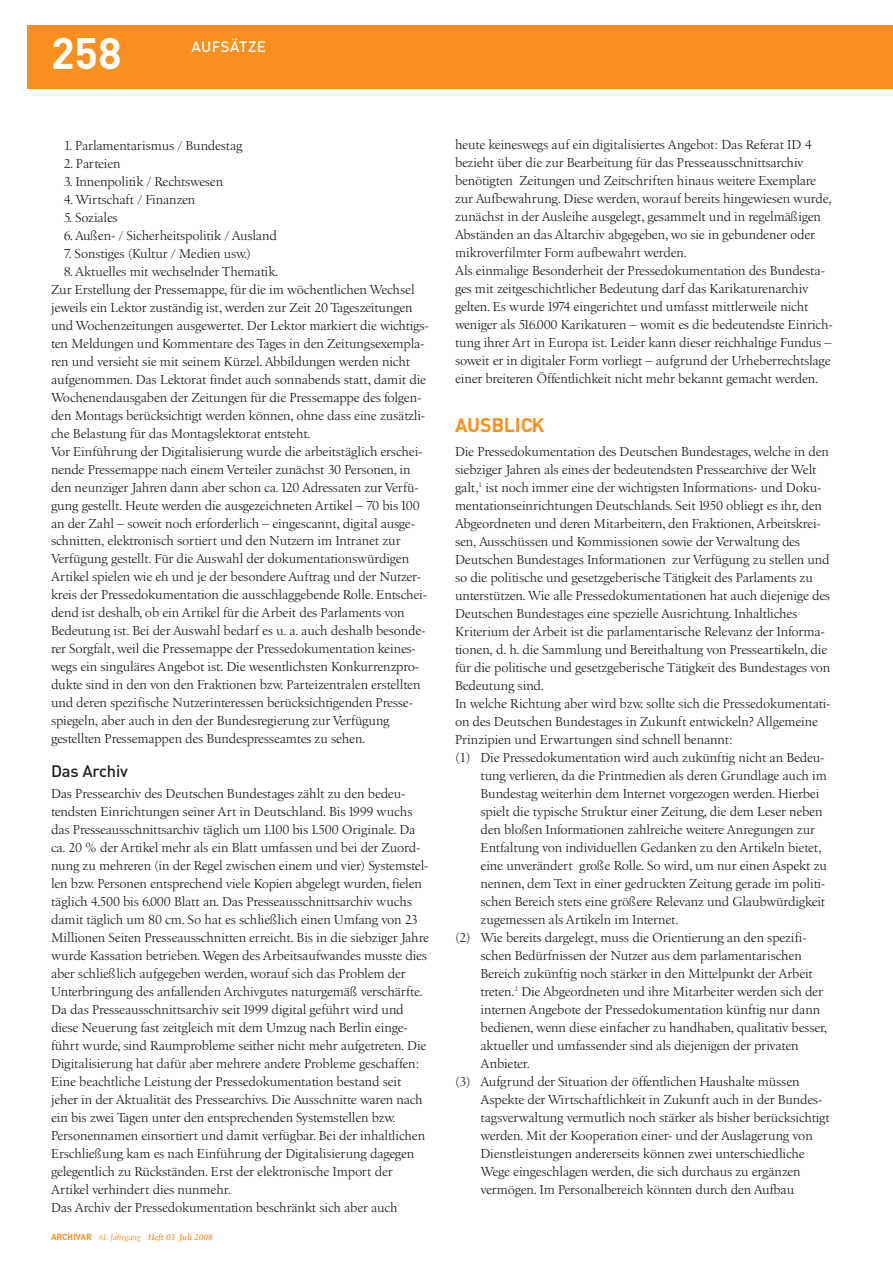
<style>
.page{position:relative;width:893px;height:1263px;background:#fff}
.page>*{position:absolute;margin:0;border:0;box-sizing:border-box;transform-origin:0 0}
.t1{font:700 43.5px "DIN";color:#fff}
.t2{font:700 19.5px "DIN";letter-spacing:-.01em;color:#f7901e}
.t3{font:500 16.5px "DIN";letter-spacing:-.01em;color:#231f20}
.t4{font:500 15px "DIN";letter-spacing:.03em;color:#fff}
.t5{font:13.5px/18px "Birka";letter-spacing:-.01em;color:#231f20}
.t6{font:italic 600 8.7px "Birka";letter-spacing:-.005em;color:#f7901e}
.s1{font-family:"DIN";font-weight:700;font-style:normal}
.s2{font-weight:400}
</style>
<div class="page">
<div style="left:28px;top:26px;width:865px;height:63px;background:#f7901e"></div>
<h1 class="t1" style="left:51px;top:29px;width:72px">258</h1>
<p class="t4" style="left:191px;top:41px;width:76px">AUFSÄTZE</p>
<p class="t5" style="left:64px;top:137px;width:180px">1. Parlamentarismus / Bundestag</p>
<p class="t5" style="left:64px;top:155px;width:58px">2. Parteien</p>
<p class="t5" style="left:64px;top:173px;width:161px">3. Innenpolitik / Rechtswesen</p>
<p class="t5" style="left:64px;top:191px;width:133px">4. Wirtschaft / Finanzen</p>
<p class="t5" style="left:64px;top:209px;width:55px">5. Soziales</p>
<p class="t5" style="left:64px;top:227px;width:214px">6. Außen- / Sicherheitspolitik / Ausland</p>
<p class="t5" style="left:64px;top:245px;width:189px">7. Sonstiges (Kultur / Medien usw.)</p>
<p class="t5" style="left:51px;top:263px;width:379px;text-indent:13px">8. Aktuelles mit wechselnder Thematik.<br>Zur Erstellung der Pressemappe, für die im wöchentlichen Wechsel jeweils ein Lektor zuständig ist, werden zur Zeit 20 Tageszeitungen und Wochenzeitungen ausgewertet. Der Lektor markiert die wichtigs&shy;ten Meldungen und Kommentare des Tages in den Zeitungsexempla&shy;ren und versieht sie mit seinem Kürzel. Abbildungen werden nicht aufgenommen. Das Lektorat findet auch sonnabends statt, damit die Wochenendausgaben der Zeitungen für die Pressemappe des folgen&shy;den Montags berücksichtigt werden können, ohne dass eine zusätzli&shy;che Belastung für das Montagslektorat entsteht.<br>Vor Einführung der Digitalisierung wurde die arbeitstäglich erschei&shy;nende Pressemappe nach einem Verteiler zunächst 30 Personen, in den neunziger Jahren dann aber schon ca.120 Adressaten zur Verfü&shy;gung gestellt. Heute werden die ausgezeichneten Artikel – 70 bis 100 an der Zahl – soweit noch erforderlich – eingescannt, digital ausge&shy;schnitten, elektronisch sortiert und den Nutzern im Intranet zur Verfügung gestellt. Für die Auswahl der dokumentationswürdigen Artikel spielen wie eh und je der besondere Auftrag und der Nutzer&shy;kreis der Pressedokumentation die ausschlaggebende Rolle. Entschei&shy;dend ist deshalb, ob ein Artikel für die Arbeit des Parlaments von Bedeutung ist. Bei der Auswahl bedarf es u. a. auch deshalb besonde&shy;rer Sorgfalt, weil die Pressemappe der Pressedokumentation keines&shy;wegs ein singuläres Angebot ist. Die wesentlichsten Konkurrenzpro&shy;dukte sind in den von den Fraktionen bzw. Parteizentralen erstellten und deren spezifische Nutzerinteressen berücksichtigenden Presse&shy;spiegeln, aber auch in den der Bundesregierung zur Verfügung gestellten Pressemappen des Bundespresseamtes zu sehen.</p>
<p class="t3" style="left:51px;top:765px;width:79px">Das Archiv</p>
<p class="t5" style="left:51px;top:785px;width:380px">Das Pressearchiv des Deutschen Bundestages zählt zu den bedeu&shy;tendsten Einrichtungen seiner Art in Deutschland. Bis 1999 wuchs das Presseausschnittsarchiv täglich um 1.100 bis 1.500 Originale. Da ca. 20 % der Artikel mehr als ein Blatt umfassen und bei der Zuord&shy;nung zu mehreren (in der Regel zwischen einem und vier) Systemstel&shy;len bzw. Personen entsprechend viele Kopien abgelegt wurden, fielen täglich 4.500 bis 6.000 Blatt an. Das Presseausschnittsarchiv wuchs damit täglich um 80 cm. So hat es schließlich einen Umfang von 23<br>Millionen Seiten Presseausschnitten erreicht. Bis in die siebziger Jahre wurde Kassation betrieben. Wegen des Arbeitsaufwandes musste dies aber schließlich aufgegeben werden, worauf sich das Problem der Unterbringung des anfallenden Archivgutes naturgemäß verschärfte.<br>Da das Presseausschnittsarchiv seit 1999 digital geführt wird und diese Neuerung fast zeitgleich mit dem Umzug nach Berlin einge&shy;führt wurde, sind Raumprobleme seither nicht mehr aufgetreten. Die Digitalisierung hat dafür aber mehrere andere Probleme geschaffen:<br>Eine beachtliche Leistung der Pressedokumentation bestand seit jeher in der Aktualität des Pressearchivs. Die Ausschnitte waren nach ein bis zwei Tagen unter den entsprechenden Systemstellen bzw.<br>Personennamen einsortiert und damit verfügbar. Bei der inhaltlichen Erschließung kam es nach Einführung der Digitalisierung dagegen gelegentlich zu Rückständen. Erst der elektronische Import der Artikel verhindert dies nunmehr.<br>Das Archiv der Pressedokumentation beschränkt sich aber auch</p>
<p class="t6" style="left:51px;top:1233px;width:163px"><span class="s1">ARCHIVAR</span> <span class="s2">61. Jahrgang</span> Heft 03 Juli 2008</p>
<p class="t5" style="left:455px;top:137px;width:379px">heute keineswegs auf ein digitalisiertes Angebot: Das Referat ID 4 bezieht über die zur Bearbeitung für das Presseausschnittsarchiv benötigten Zeitungen und Zeitschriften hinaus weitere Exemplare zur Aufbewahrung. Diese werden, worauf bereits hingewiesen wurde, zunächst in der Ausleihe ausgelegt, gesammelt und in regelmäßigen Abständen an das Altarchiv abgegeben, wo sie in gebundener oder mikroverfilmter Form aufbewahrt werden.<br>Als einmalige Besonderheit der Pressedokumentation des Bundesta&shy;ges mit zeitgeschichtlicher Bedeutung darf das Karikaturenarchiv gelten. Es wurde 1974 eingerichtet und umfasst mittlerweile nicht weniger als 516.000 Karikaturen – womit es die bedeutendste Einrich&shy;tung ihrer Art in Europa ist. Leider kann dieser reichhaltige Fundus – soweit er in digitaler Form vorliegt – aufgrund der Urheberrechtslage einer breiteren Öffentlichkeit nicht mehr bekannt gemacht werden.</p>
<h2 class="t2" style="left:455px;top:413px;width:91px">AUSBLICK</h2>
<p class="t5" style="left:455px;top:443px;width:375px">Die Pressedokumentation des Deutschen Bundestages, welche in den</p>
<p class="t5" style="left:455px;top:461px;width:363px">siebziger Jahren als eines der bedeutendsten Pressearchive der Welt</p>
<p class="t5" style="left:455px;top:479px;width:368px">galt,<sup>1</sup> ist noch immer eine der wichtigsten Informations- und Doku-</p>
<p class="t5" style="left:455px;top:497px;width:368px">mentationseinrichtungen Deutschlands. Seit 1950 obliegt es ihr, den</p>
<p class="t5" style="left:455px;top:515px;width:367px">Abgeordneten und deren Mitarbeitern, den Fraktionen, Arbeitskrei-</p>
<p class="t5" style="left:455px;top:533px;width:347px">sen, Ausschüssen und Kommissionen sowie der Verwaltung des</p>
<p class="t5" style="left:455px;top:551px;width:376px">Deutschen Bundestages Informationen zur Verfügung zu stellen und</p>
<p class="t5" style="left:455px;top:569px;width:359px">so die politische und gesetzgeberische Tätigkeit des Parlaments zu</p>
<p class="t5" style="left:455px;top:587px;width:377px">unterstützen. Wie alle Pressedokumentationen hat auch diejenige des</p>
<p class="t5" style="left:455px;top:605px;width:344px">Deutschen Bundestages eine spezielle Ausrichtung. Inhaltliches</p>
<p class="t5" style="left:455px;top:623px;width:371px">Kriterium der Arbeit ist die parlamentarische Relevanz der Informa-</p>
<p class="t5" style="left:455px;top:641px;width:374px">tionen, d. h. die Sammlung und Bereithaltung von Presseartikeln, die</p>
<p class="t5" style="left:455px;top:659px;width:377px">für die politische und gesetzgeberische Tätigkeit des Bundestages von</p>
<p class="t5" style="left:455px;top:677px;width:91px">Bedeutung sind.</p>
<p class="t5" style="left:455px;top:695px;width:377px">In welche Richtung aber wird bzw. sollte sich die Pressedokumentati-</p>
<p class="t5" style="left:455px;top:713px;width:365px">on des Deutschen Bundestages in Zukunft entwickeln? Allgemeine</p>
<p class="t5" style="left:455px;top:731px;width:279px">Prinzipien und Erwartungen sind schnell benannt:</p>
<p class="t5" style="left:455px;top:749px;width:371px">(1) Die Pressedokumentation wird auch zukünftig nicht an Bedeu-</p>
<p class="t5" style="left:480px;top:767px;width:348px">tung verlieren, da die Printmedien als deren Grundlage auch im</p>
<p class="t5" style="left:480px;top:785px;width:340px">Bundestag weiterhin dem Internet vorgezogen werden. Hierbei</p>
<p class="t5" style="left:480px;top:803px;width:343px">spielt die typische Struktur einer Zeitung, die dem Leser neben</p>
<p class="t5" style="left:480px;top:821px;width:336px">den bloßen Informationen zahlreiche weitere Anregungen zur</p>
<p class="t5" style="left:480px;top:839px;width:343px">Entfaltung von individuellen Gedanken zu den Artikeln bietet,</p>
<p class="t5" style="left:480px;top:857px;width:348px">eine unverändert große Rolle. So wird, um nur einen Aspekt zu</p>
<p class="t5" style="left:480px;top:875px;width:346px">nennen, dem Text in einer gedruckten Zeitung gerade im politi-</p>
<p class="t5" style="left:480px;top:893px;width:346px">schen Bereich stets eine größere Relevanz und Glaubwürdigkeit</p>
<p class="t5" style="left:480px;top:911px;width:200px">zugemessen als Artikeln im Internet.</p>
<p class="t5" style="left:455px;top:929px;width:353px">(2) Wie bereits dargelegt, muss die Orientierung an den spezifi-</p>
<p class="t5" style="left:480px;top:947px;width:323px">schen Bedürfnissen der Nutzer aus dem parlamentarischen</p>
<p class="t5" style="left:480px;top:965px;width:334px">Bereich zukünftig noch stärker in den Mittelpunkt der Arbeit</p>
<p class="t5" style="left:480px;top:983px;width:344px">treten.<sup>2</sup> Die Abgeordneten und ihre Mitarbeiter werden sich der</p>
<p class="t5" style="left:480px;top:1001px;width:341px">internen Angebote der Pressedokumentation künftig nur dann</p>
<p class="t5" style="left:480px;top:1019px;width:348px">bedienen, wenn diese einfacher zu handhaben, qualitativ besser,</p>
<p class="t5" style="left:480px;top:1037px;width:320px">aktueller und umfassender sind als diejenigen der privaten</p>
<p class="t5" style="left:480px;top:1055px;width:51px">Anbieter.</p>
<p class="t5" style="left:455px;top:1073px;width:346px">(3) Aufgrund der Situation der öffentlichen Haushalte müssen</p>
<p class="t5" style="left:480px;top:1091px;width:343px">Aspekte der Wirtschaftlichkeit in Zukunft auch in der Bundes-</p>
<p class="t5" style="left:480px;top:1109px;width:351px">tagsverwaltung vermutlich noch stärker als bisher berücksichtigt</p>
<p class="t5" style="left:480px;top:1127px;width:334px">werden. Mit der Kooperation einer- und der Auslagerung von</p>
<p class="t5" style="left:480px;top:1145px;width:326px">Dienstleistungen andererseits können zwei unterschiedliche</p>
<p class="t5" style="left:480px;top:1163px;width:322px">Wege eingeschlagen werden, die sich durchaus zu ergänzen</p>
<p class="t5" style="left:480px;top:1181px;width:315px">vermögen. Im Personalbereich könnten durch den Aufbau</p>
</div>
